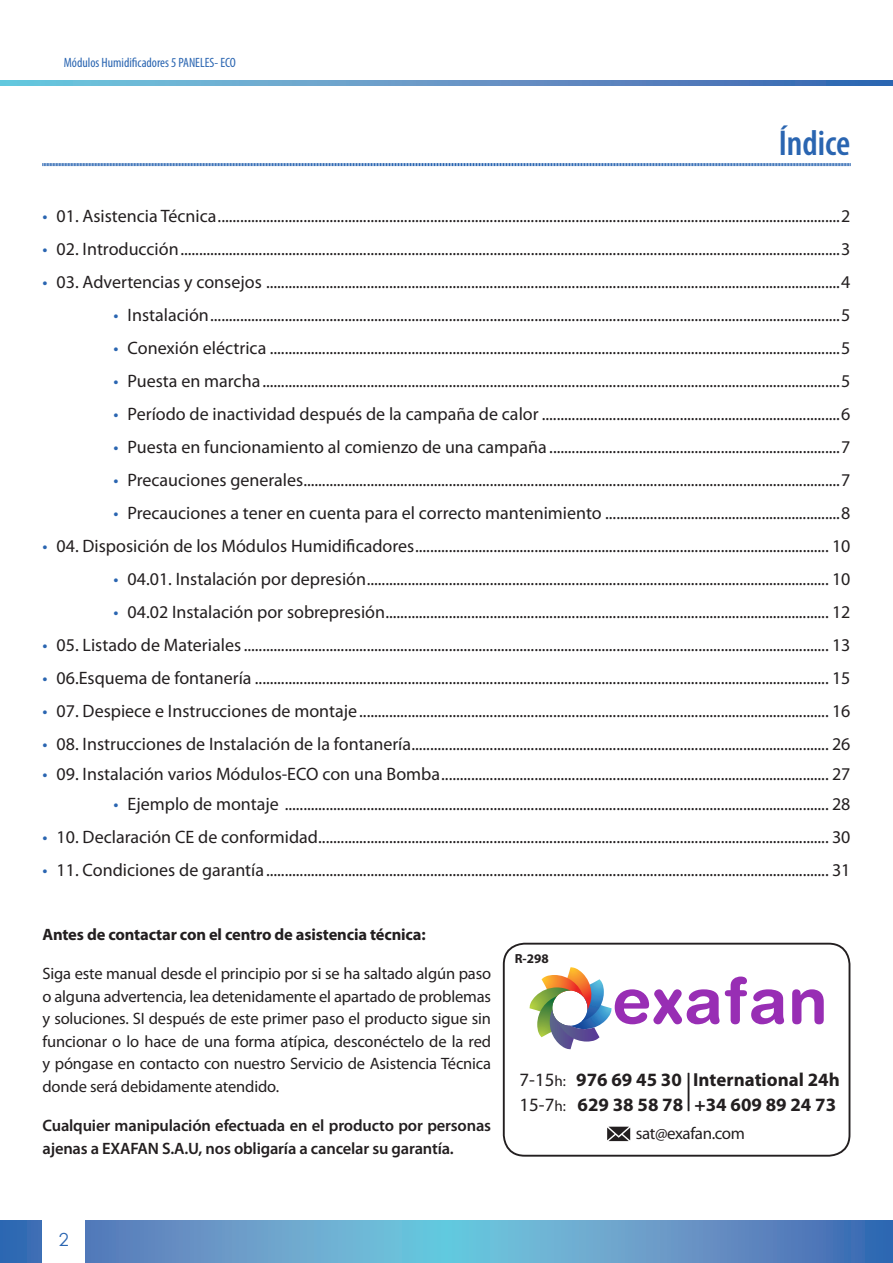
<style>
.page{position:relative;width:893px;height:1263px;background:#fff}
.page>*{position:absolute;margin:0;border:0;box-sizing:border-box;transform-origin:0 0}
.t1{font:600 condensed 36px "Myriad Pro";color:#2a65b1}
.t2{font:700 18.9px/24.9px "Myriad Pro";color:#231f20}
.t3{font:18.9px "Myriad Pro";color:#231f20}
.t4{font:18px "Myriad Pro";color:#231f20}
.t5{font:18px "Century Gothic";color:#2a65b1}
.t6{font:16.95px "Myriad Pro";letter-spacing:-.025em;color:#231f20}
._01__Normal{font:16.5px/22.5px "Myriad Pro";letter-spacing:-.01em;color:#231f20;text-align:justify}
._01__Normal-2{font:600 16.5px/22.5px "Myriad Pro";letter-spacing:-.01em;color:#231f20}
._01__Normal-3{font:700 16.5px "Myriad Pro";letter-spacing:-.01em;color:#231f20}
.t7{font:condensed 13.5px "Myriad Pro";color:#2a65b1}
.t8{font:700 13.2px "Myriad Pro";color:#231f20}
.s1{color:#2a65b1}
.s2{font-size:15.15px}
</style>
<div class="page">
<svg style="left:0;top:1220px;width:893px;height:43px;background:#609ac8"></svg>
<svg style="left:0;top:81px;width:893px;height:4px;background:#5e96c6"></svg>
<div style="left:43px;top:1218px;width:42px;height:45px;background:#fff"></div>
<svg style="left:503px;top:943px;width:347px;height:214px"></svg>
<svg style="left:607px;top:1127px;width:23px;height:14px"></svg>
<svg style="left:792px;top:989px;width:32px;height:35px"></svg>
<svg style="left:529px;top:967px;width:255px;height:82px"></svg>
<hr style="left:688px;top:1073px;width:1px;height:38px;background:#231f20">
<svg style="left:42px;top:163px;width:809px;height:4px"></svg>
<p class="t7" style="left:64px;top:54px;width:174px">Módulos Humidificadores 5 PANELES- ECO</p>
<p class="t1" style="left:779px;top:123px;width:73px">Índice</p>
<p class="t4" style="left:43px;top:204px;width:809px"><span class="s1">•</span> 01. Asistencia Técnica.......................................................................................................................................................................2</p>
<p class="t4" style="left:43px;top:237px;width:809px"><span class="s1">•</span> 02. Introducción.................................................................................................................................................................................3</p>
<p class="t4" style="left:43px;top:270px;width:809px"><span class="s1">•</span> 03. Advertencias y consejos ..........................................................................................................................................................4</p>
<p class="t4" style="left:113px;top:303px;width:738px"><span class="s1">•</span> Instalación.........................................................................................................................................................................5</p>
<p class="t4" style="left:113px;top:336px;width:738px"><span class="s1">•</span> Conexión eléctrica .........................................................................................................................................................5</p>
<p class="t4" style="left:113px;top:369px;width:738px"><span class="s1">•</span> Puesta en marcha...........................................................................................................................................................5</p>
<p class="t4" style="left:113px;top:402px;width:738px"><span class="s1">•</span> Período de inactividad después de la campaña de calor ................................................................................6</p>
<p class="t4" style="left:113px;top:435px;width:738px"><span class="s1">•</span> Puesta en funcionamiento al comienzo de una campaña ..............................................................................7</p>
<p class="t4" style="left:113px;top:468px;width:738px"><span class="s1">•</span> Precauciones generales................................................................................................................................................7</p>
<p class="t4" style="left:113px;top:501px;width:738px"><span class="s1">•</span> Precauciones a tener en cuenta para el correcto mantenimiento ...............................................................8</p>
<p class="t4" style="left:43px;top:534px;width:809px"><span class="s1">•</span> 04. Disposición de los Módulos Humidificadores............................................................................................................... 10</p>
<p class="t4" style="left:113px;top:567px;width:738px"><span class="s1">•</span> 04.01. Instalación por depresión............................................................................................................................ 10</p>
<p class="t4" style="left:113px;top:600px;width:738px"><span class="s1">•</span> 04.02 Instalación por sobrepresión....................................................................................................................... 12</p>
<p class="t4" style="left:43px;top:633px;width:809px"><span class="s1">•</span> 05. Listado de Materiales............................................................................................................................................................. 13</p>
<p class="t4" style="left:43px;top:666px;width:809px"><span class="s1">•</span> 06.Esquema de fontanería .......................................................................................................................................................... 15</p>
<p class="t4" style="left:43px;top:699px;width:809px"><span class="s1">•</span> 07. Despiece e Instrucciones de montaje.............................................................................................................................. 16</p>
<p class="t4" style="left:43px;top:732px;width:809px"><span class="s1">•</span> 08. Instrucciones de Instalación de la fontanería................................................................................................................ 26</p>
<p class="t4" style="left:43px;top:762px;width:809px"><span class="s1">•</span> 09. Instalación varios Módulos-ECO con una Bomba........................................................................................................ 27</p>
<p class="t4" style="left:113px;top:792px;width:738px"><span class="s1">•</span> Ejemplo de montaje .................................................................................................................................................. 28</p>
<p class="t4" style="left:43px;top:825px;width:809px"><span class="s1">•</span> 10. Declaración CE de conformidad......................................................................................................................................... 30</p>
<p class="t4" style="left:43px;top:858px;width:809px"><span class="s1">•</span> 11. Condiciones de garantía....................................................................................................................................................... 31</p>
<p class="_01__Normal-3" style="left:43px;top:923px;width:385px">Antes de contactar con el centro de asistencia técnica:</p>
<p class="_01__Normal" style="left:43px;top:962px;width:450px">Siga este manual desde el principio por si se ha saltado algún paso o alguna advertencia, lea detenidamente el apartado de problemas y soluciones. SI después de este primer paso el producto sigue sin funcionar o lo hace de una forma atípica, desconéctelo de la red y póngase en contacto con nuestro Servicio de Asistencia Técnica donde será debidamente atendido.</p>
<p class="_01__Normal-2" style="left:43px;top:1114px;width:450px">Cualquier manipulación efectuada en el producto por personas ajenas a EXAFAN S.A.U, nos obligaría a cancelar su garantía.</p>
<p class="t8" style="left:515px;top:950px;width:36px">R-298</p>
<p class="t3" style="left:520px;top:1068px;width:48px">7-15<span class="s2">h:</span></p>
<p class="t2" style="left:693px;top:1067px;width:148px">International 24h</p>
<p class="t3" style="left:520px;top:1093px;width:48px">15-7<span class="s2">h:</span></p>
<p class="t2" style="left:694px;top:1092px;width:143px">+34 609 89 24 73</p>
<p class="t2" style="left:576px;top:1067px;width:108px">976 69 45 30<br>629 38 58 78</p>
<p class="t6" style="left:636px;top:1123px;width:111px">sat@exafan.com</p>
<p class="t5" style="left:59px;top:1227px;width:11px">2</p>
</div>
